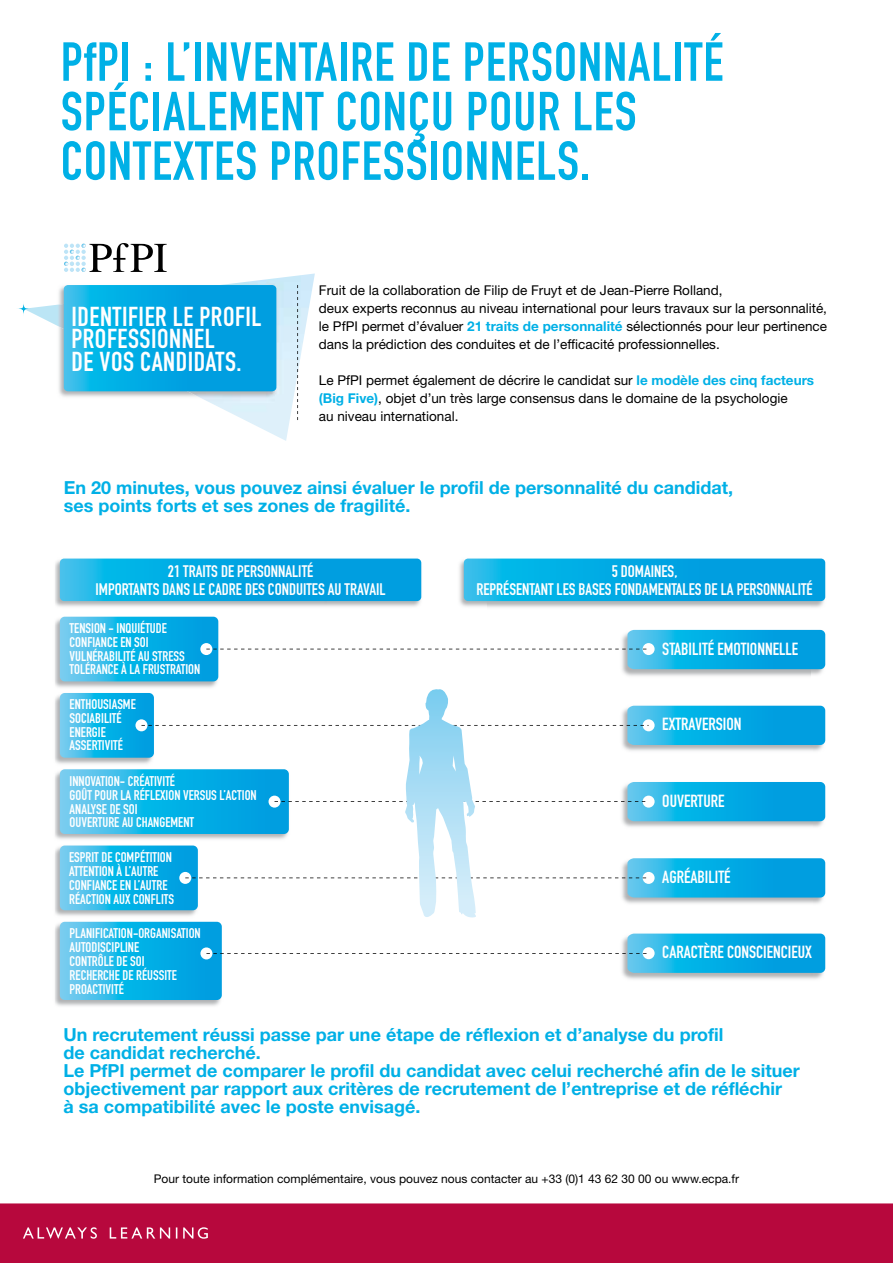
<style>
.page{position:relative;width:893px;height:1263px;background:#fff}
.page>*{position:absolute;margin:0;border:0;box-sizing:border-box;transform-origin:0 0}
.t1{font:54px/49.5px "DIN Engschrift Alternate";letter-spacing:.02em;color:#00b0e6}
.t2{font:27px/22.5px "DIN Engschrift Alternate";letter-spacing:.02em;color:#fff}
.t3{font:700 18px/18px "Helvetica Neue LT";color:#00b0e6}
.t4{font:17.4px "DIN Engschrift";color:#fff}
.t5{font:16.5px/18px "DIN Engschrift";color:#fff;text-align:center}
.t6{font:13.8px/13.8px "DIN Engschrift";color:#fff}
.t7{font:13.5px/18px "Helvetica Neue LT";color:#000}
.t8{font:12px "Helvetica Neue LT";color:#000}
.s1{font-weight:700;color:#00b0e6}
</style>
<div class="page">
<img style="left:488px;top:561px;width:338px;height:408px">
<img style="left:55px;top:563px;width:1px;height:441px">
<img style="left:326px;top:560px;width:162px;height:48px">
<img style="left:56px;top:560px;width:270px;height:446px">
<img style="left:32px;top:273px;width:283px;height:168px">
<img style="left:18px;top:303px;width:14px;height:11px">
<svg style="left:64px;top:285px;width:212px;height:106px;background:#05a8e3"></svg>
<svg style="left:60px;top:558px;width:361px;height:43px;background:#09a9e3"></svg>
<svg style="left:464px;top:558px;width:361px;height:43px;background:#07a9e3"></svg>
<svg style="left:60px;top:617px;width:765px;height:64px"></svg>
<svg style="left:297px;top:285px;width:1px;height:135px"></svg>
<svg style="left:64px;top:243px;width:103px;height:29px"></svg>
<svg style="left:60px;top:688px;width:765px;height:312px"></svg>
<div style="left:0;top:1203px;width:893px;height:60px;background:#b7083d"></div>
<svg style="left:23px;top:1227px;width:185px;height:12px"></svg>
<h1 class="t1" style="left:61px;top:37px;width:664px">PfPI : L’INVENTAIRE DE PERSONNALITÉ<br>SPÉCIALEMENT CONÇU POUR LES<br>CONTEXTES PROFESSIONNELS.</h1>
<h2 class="t2" style="left:71px;top:305px;width:192px">IDENTIFIER LE PROFIL<br>PROFESSIONNEL<br>DE VOS CANDIDATS.</h2>
<p class="t7" style="left:319px;top:281px;width:510px">Fruit de la collaboration de Filip de Fruyt et de Jean-Pierre Rolland,<br>deux experts reconnus au niveau international pour leurs travaux sur la personnalité, le PfPI permet d’évaluer <span class="s1">21 traits de personnalité</span> sélectionnés pour leur pertinence dans la prédiction des conduites et de l’efficacité professionnelles.</p>
<p class="t7" style="left:319px;top:371px;width:497px">Le PfPI permet également de décrire le candidat sur <span class="s1">le modèle des cinq facteurs (Big Five)</span>, objet d’un très large consensus dans le domaine de la psychologie<br>au niveau international.</p>
<h3 class="t3" style="left:64px;top:478px;width:671px">En 20 minutes, vous pouvez ainsi évaluer le profil de personnalité du candidat, ses points forts et ses zones de fragilité.</h3>
<p class="t5" style="left:96px;top:562px;width:291px">21 TRAITS DE PERSONNALITÉ<br>IMPORTANTS DANS LE CADRE DES CONDUITES AU TRAVAIL</p>
<p class="t5" style="left:476px;top:562px;width:338px">5 DOMAINES,<br>REPRÉSENTANT LES BASES FONDAMENTALES DE LA PERSONNALITÉ</p>
<p class="t6" style="left:70px;top:621px;width:132px">TENSION - INQUIÉTUDE<br>CONFIANCE EN SOI<br>VULNÉRABILITÉ AU STRESS<br>TOLÉRANCE À LA FRUSTRATION</p>
<p class="t6" style="left:70px;top:697px;width:68px">ENTHOUSIASME<br>SOCIABILITÉ<br>ENERGIE<br>ASSERTIVITÉ</p>
<p class="t6" style="left:70px;top:774px;width:189px">INNOVATION- CRÉATIVITÉ<br>GOÛT POUR LA RÉFLEXION VERSUS L’ACTION<br>ANALYSE DE SOI<br>OUVERTURE AU CHANGEMENT</p>
<p class="t6" style="left:69px;top:850px;width:106px">ESPRIT DE COMPÉTITION<br>ATTENTION À L’AUTRE<br>CONFIANCE EN L’AUTRE<br>RÉACTION AUX CONFLITS</p>
<p class="t6" style="left:70px;top:926px;width:133px">PLANIFICATION-ORGANISATION<br>AUTODISCIPLINE<br>CONTRÔLE DE SOI<br>RECHERCHE DE RÉUSSITE<br>PROACTIVITÉ</p>
<p class="t4" style="left:662px;top:638px;width:138px">STABILITÉ EMOTIONNELLE</p>
<p class="t4" style="left:662px;top:714px;width:81px">EXTRAVERSION</p>
<p class="t4" style="left:662px;top:791px;width:64px">OUVERTURE</p>
<p class="t4" style="left:662px;top:867px;width:70px">AGRÉABILITÉ</p>
<p class="t4" style="left:662px;top:942px;width:151px">CARACTÈRE CONSCIENCIEUX</p>
<p class="t3" style="left:64px;top:1025px;width:738px">Un recrutement réussi passe par une étape de réflexion et d’analyse du profil<br>de candidat recherché.<br>Le PfPI permet de comparer le profil du candidat avec celui recherché afin de le situer objectivement par rapport aux critères de recrutement de l’entreprise et de réfléchir<br>à sa compatibilité avec le poste envisagé.</p>
<p class="t8" style="left:154px;top:1171px;width:587px">Pour toute information complémentaire, vous pouvez nous contacter au +33 (0)1 43 62 30 00 ou www.ecpa.fr</p>
</div>
